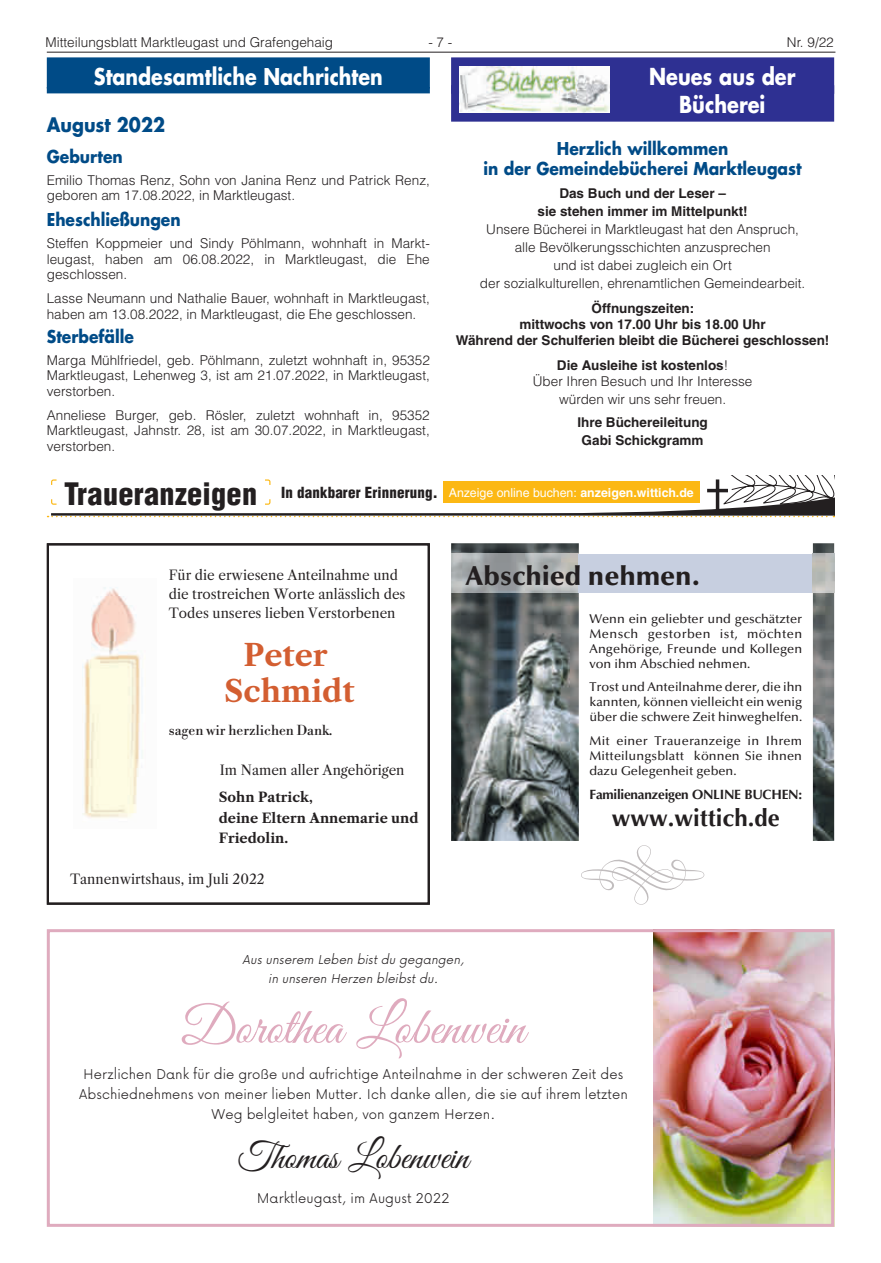
<style>
.page{position:relative;width:881px;height:1263px;background:#fff}
.page>*{position:absolute;margin:0;border:0;box-sizing:border-box;transform-origin:0 0}
.t1{font:52.5px "Great Vibes";color:#dfabbe}
.t2{font:37.5px "Great Vibes";color:#231f20}
.t3{font:700 30px/36px "Libre Caslon Text";color:#d35e31;text-align:center}
.t4{font:900 27px "Optima LT";color:#231f20}
.t5{font:700 24px "Optima LT";color:#231f20}
.t6{font:700 22.8px/27.9px "Futura LT";color:#fff;text-align:center;scale:.85 1}
.t7{font:700 22.5px "Futura LT";color:#fff;scale:.85 1}
.t8{font:700 19.5px "Futura LT";color:#004b87;scale:.9 1}
.t9{font:700 17.25px/20.5px "Futura LT";color:#004b87;text-align:center;scale:.9 1}
.t10{font:300 16.5px/20.1px "Now";color:#231f20;text-align:center}
.t11{font:900 condensed 15px "Helvetica LT";letter-spacing:.01em;color:#231f20}
.t12{font:italic 300 15px/18.3px "Now";color:#231f20;text-align:center}
.t13{font:300 13.5px/15.5px "Helvetica LT";color:#231f20;text-align:justify}
.t14{font:700 13.5px/18.1px "Helvetica LT";color:#231f20;text-align:center}
.t15{font:13.5px/18.8px "Libre Caslon Text";color:#231f20}
.t16{font:700 13.5px/20.7px "Libre Caslon Text";color:#231f20}
.t17{font:700 13.5px "Optima LT";letter-spacing:-.02em;color:#231f20}
.t18{font:13.5px "Libre Bodoni";color:#231f20}
.t19{font:500 12.75px/15px "Optima LT";color:#231f20;text-align:justify}
.s1{font-weight:700}
.s2{font-size:30.15px}
.s3{font-weight:400;font-stretch:normal;font-size:12.3px;color:#fff}
.s4{font-weight:700;font-stretch:normal;font-size:12.3px;color:#fff}
</style>
<div class="page">
<hr style="left:47px;top:52px;width:788px;height:1px;background:#231f20">
<div style="left:451px;top:57px;width:382px;height:37px;background:#2e3092"></div>
<div style="left:451px;top:85px;width:382px;height:37px;background:#2e3092"></div>
<img style="left:459px;top:66px;width:150px;height:46px">
<div style="left:47px;top:57px;width:382px;height:36px;background:#004b87"></div>
<img style="left:653px;top:933px;width:176px;height:290px">
<div style="left:47px;top:929px;width:786px;height:298px;border:3px solid #dfabbe"></div>
<img style="left:82px;top:587px;width:60px;height:231px">
<div style="left:47px;top:543px;width:382px;height:362px;border:2px solid #231f20"></div>
<svg style="left:48px;top:475px;width:786px;height:43px"></svg>
<div style="left:443px;top:481px;width:256px;height:22px;background:#fcb814"></div>
<img style="left:451px;top:543px;width:127px;height:298px">
<img style="left:812px;top:543px;width:21px;height:298px">
<img style="left:451px;top:554px;width:127px;height:38px">
<div style="left:578px;top:554px;width:234px;height:38px;background:#c7cfe0"></div>
<img style="left:812px;top:554px;width:21px;height:38px">
<svg style="left:581px;top:845px;width:123px;height:60px"></svg>
<p class="t13" style="left:45px;top:34px;width:289px">Mitteilungsblatt Marktleugast und Grafengehaig</p>
<p class="t13" style="left:428px;top:34px;width:26px">- 7 -</p>
<p class="t13" style="left:786px;top:34px;width:48px">Nr. 9/22</p>
<h3 class="t6" style="left:649px;top:62px;width:173px">Neues aus der<br>Bücherei</h3>
<p class="t9" style="left:483px;top:138px;width:355px">Herzlich willkommen<br>in der Gemeindebücherei Marktleugast</p>
<p class="t14" style="left:537px;top:184px;width:212px">Das Buch und der Leser –<br>sie stehen immer im Mittelpunkt!</p>
<p class="t13" style="left:479px;top:220px;width:327px;line-height:18.1px;text-align:center">Unsere Bücherei in Marktleugast hat den Anspruch, alle Bevölkerungsschichten anzusprechen<br>und ist dabei zugleich ein Ort<br>der sozialkulturellen, ehrenamtlichen Gemeindearbeit.</p>
<p class="t14" style="left:455px;top:300px;width:375px;line-height:16px">Öffnungszeiten:<br>mittwochs von 17.00 Uhr bis 18.00 Uhr<br>Während der Schulferien bleibt die Bücherei geschlossen!</p>
<p class="t13" style="left:532px;top:357px;width:221px;line-height:16px;text-align:center"><span class="s1">Die Ausleihe ist kostenlos</span>!<br>Über Ihren Besuch und Ihr Interesse</p>
<p class="t13" style="left:559px;top:392px;width:168px">würden wir uns sehr freuen.</p>
<p class="t14" style="left:577px;top:413px;width:132px">Ihre Büchereileitung<br>Gabi Schickgramm</p>
<h3 class="t7" style="left:94px;top:61px;width:341px">Standesamtliche Nachrichten</h3>
<h3 class="t8" style="left:47px;top:112px;width:133px">August 2022</h3>
<p class="t9" style="left:47px;top:146px;width:86px">Geburten</p>
<p class="t13" style="left:47px;top:172px;width:384px">Emilio Thomas Renz, Sohn von Janina Renz und Patrick Renz, geboren am 17.08.2022, in Marktleugast.</p>
<p class="t9" style="left:47px;top:209px;width:150px">Eheschließungen</p>
<p class="t13" style="left:47px;top:235px;width:384px">Steffen Koppmeier und Sindy Pöhlmann, wohnhaft in Markt&shy;leugast, haben am 06.08.2022, in Marktleugast, die Ehe geschlossen.</p>
<p class="t13" style="left:47px;top:291px;width:384px">Lasse Neumann und Nathalie Bauer, wohnhaft in Marktleugast, haben am 13.08.2022, in Marktleugast, die Ehe geschlossen.</p>
<p class="t9" style="left:47px;top:326px;width:98px">Sterbefälle</p>
<p class="t13" style="left:47px;top:352px;width:384px">Marga Mühlfriedel, geb. Pöhlmann, zuletzt wohnhaft in, 95352<br>Marktleugast, Lehenweg 3, ist am 21.07.2022, in Marktleugast, verstorben.</p>
<p class="t13" style="left:47px;top:407px;width:384px">Anneliese Burger, geb. Rösler, zuletzt wohnhaft in, 95352<br>Marktleugast, Jahnstr. 28, ist am 30.07.2022, in Marktleugast, verstorben.</p>
<p class="t11" style="left:64px;top:483px;width:631px"><span class="s2">Traueranzeigen</span> In dankbarer Erinnerung. <span class="s3">Anzeige online buchen:</span> <span class="s4">anzeigen.wittich.de</span></p>
<p class="t15" style="left:169px;top:566px;width:238px">Für die erwiesene Anteilnahme und die trostreichen Worte anlässlich des<br>Todes unseres lieben Verstorbenen</p>
<h3 class="t3" style="left:224px;top:638px;width:132px">Peter<br>Schmidt</h3>
<p class="t18" style="left:169px;top:723px;width:165px">sagen wir herzlichen Dank.</p>
<p class="t15" style="left:220px;top:761px;width:186px">Im Namen aller Angehörigen</p>
<p class="t16" style="left:219px;top:786px;width:201px">Sohn Patrick,<br>deine Eltern Annemarie und<br>Friedolin.</p>
<p class="t15" style="left:70px;top:870px;width:196px">Tannenwirtshaus, im Juli 2022</p>
<h3 class="t4" style="left:465px;top:560px;width:236px">Abschied nehmen.</h3>
<p class="t19" style="left:589px;top:611px;width:214px">Wenn ein geliebter und geschätzter Mensch gestorben ist, möchten Angehörige, Freunde und Kollegen von ihm Abschied nehmen.</p>
<p class="t19" style="left:589px;top:680px;width:214px">Trost und Anteilnahme derer, die ihn kannten, können vielleicht ein wenig über die schwere Zeit hinweghelfen.</p>
<p class="t19" style="left:589px;top:733px;width:214px">Mit einer Traueranzeige in Ihrem Mitteilungsblatt können Sie ihnen dazu Gelegenheit geben.</p>
<p class="t17" style="left:589px;top:787px;width:214px">Familienanzeigen ONLINE BUCHEN:</p>
<h3 class="t5" style="left:611px;top:803px;width:170px">www.wittich.de</h3>
<p class="t12" style="left:242px;top:950px;width:227px">Ausunserem Leben bistdu gegangen, in unseren Herzen bleibstdu.</p>
<h1 class="t1" style="left:181px;top:998px;width:345px">Dorothea Lobenwein</h1>
<p class="t10" style="left:79px;top:1063px;width:550px">Herzlichen Dank für die große und aufrichtige Anteilnahme in der schweren Zeit des<br>Abschiednehmens von meiner lieben Mutter. Ich danke allen, die sie auf ihrem letzten<br>Weg belgleitet haben, von ganzem Herzen.</p>
<h2 class="t2" style="left:237px;top:1136px;width:233px">Thomas Lobenwein</h2>
<p class="t10" style="left:257px;top:1187px;width:194px">Marktleugast, im August 2022</p>
</div>
